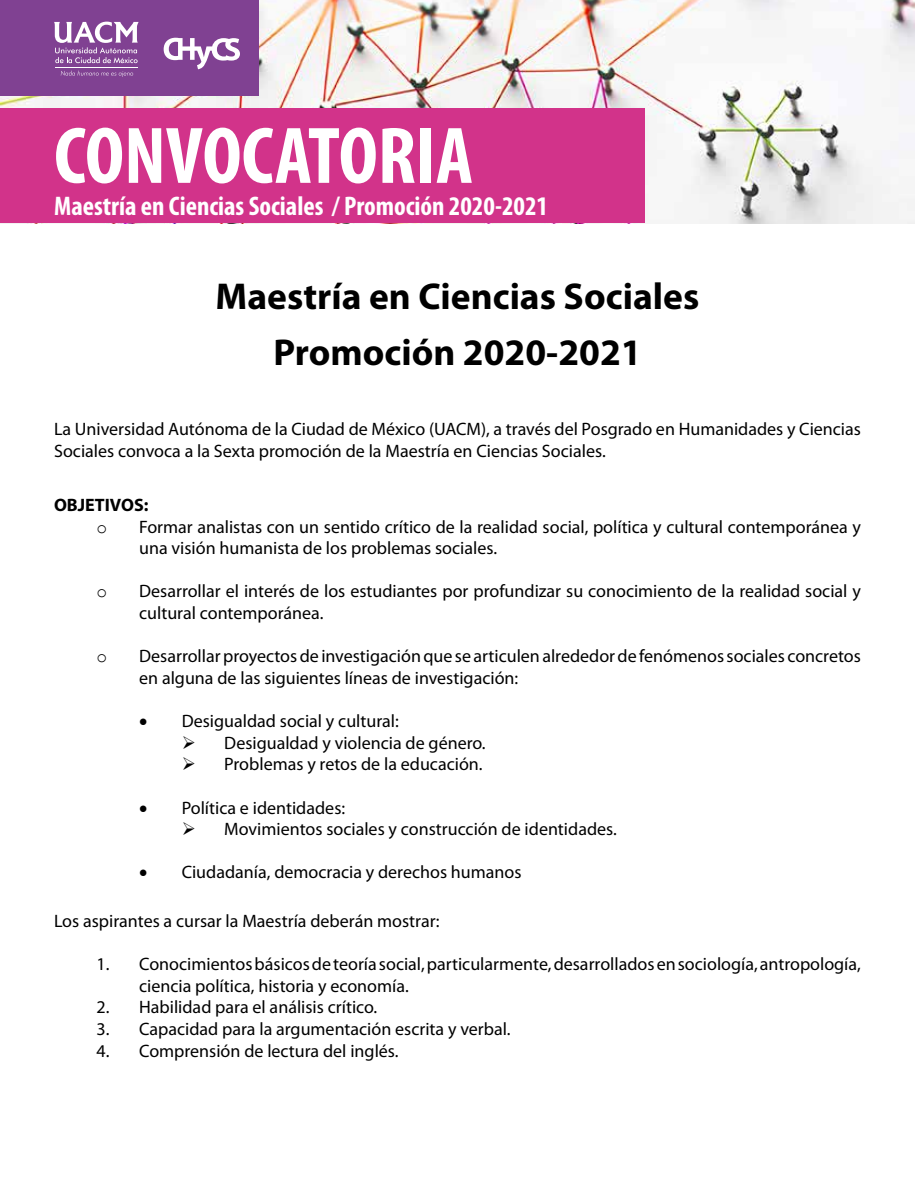
<style>
.page{position:relative;width:915px;height:1191px;background:#fff}
.page>*{position:absolute;margin:0;border:0;box-sizing:border-box;transform-origin:0 0}
.t1{font:700 condensed 81px "Myriad Pro";color:#fff}
.t2{font:700 37.5px/56.2px "Myriad Pro";color:#000;text-align:center}
.t3{font:700 condensed 27px "Myriad Pro";color:#fff}
.t4{font:18px/21.6px "Myriad Pro";color:#000}
.t5{font:700 18px "Myriad Pro";color:#000}
.t6{font:18px "Courier New";color:#000}
</style>
<div class="page">
<img style="left:0;top:0;width:914px;height:223px">
<div style="left:0;top:108px;width:644px;height:115px;background:#d2338a"></div>
<div style="left:0;top:0;width:259px;height:95px;background:#804192"></div>
<svg style="left:61px;top:71px;width:72px;height:6px"></svg>
<svg style="left:54px;top:22px;width:84px;height:41px"></svg>
<hr style="left:55px;top:67px;width:83px;height:1px;background:#fff">
<svg style="left:164px;top:38px;width:76px;height:31px"></svg>
<h1 class="t1" style="left:54px;top:105px;width:420px">CONVOCATORIA</h1>
<h3 class="t3" style="left:54px;top:189px;width:495px">Maestría en Ciencias Sociales / Promoción 2020-2021</h3>
<h2 class="t2" style="left:215px;top:267px;width:485px">Maestría en Ciencias Sociales<br>Promoción 2020-2021</h2>
<p class="t4" style="left:54px;top:418px;width:808px">La Universidad Autónoma de la Ciudad de México (UACM), a través del Posgrado en Humanidades y Ciencias<br>Sociales convoca a la Sexta promoción de la Maestría en Ciencias Sociales.</p>
<p class="t5" style="left:54px;top:493px;width:96px">OBJETIVOS:</p>
<p class="t6" style="left:97px;top:516px;width:12px">o</p>
<p class="t4" style="left:139px;top:515px;width:723px">Formar analistas con un sentido crítico de la realidad social, política y cultural contemporánea y una visión humanista de los problemas sociales.</p>
<p class="t6" style="left:97px;top:580px;width:12px">o</p>
<p class="t4" style="left:139px;top:580px;width:723px">Desarrollar el interés de los estudiantes por profundizar su conocimiento de la realidad social y cultural contemporánea.</p>
<p class="t6" style="left:97px;top:645px;width:12px">o</p>
<p class="t4" style="left:139px;top:645px;width:723px">Desarrollar proyectos de investigación que se articulen alrededor de fenómenos sociales concretos en alguna de las siguientes líneas de investigación:</p>
<p class="t4" style="left:139px;top:710px;width:261px">• Desigualdad social y cultural:</p>
<p class="t4" style="left:182px;top:731px;width:305px">➢ Desigualdad y violencia de género.</p>
<p class="t4" style="left:182px;top:753px;width:302px">➢ Problemas y retos de la educación.</p>
<p class="t4" style="left:139px;top:796px;width:207px">• Política e identidades:</p>
<p class="t4" style="left:182px;top:818px;width:436px">➢ Movimientos sociales y construcción de identidades.</p>
<p class="t4" style="left:139px;top:861px;width:384px">• Ciudadanía, democracia y derechos humanos</p>
<p class="t4" style="left:54px;top:909px;width:387px">Los aspirantes a cursar la Maestría deberán mostrar:</p>
<p class="t4" style="left:139px;top:953px;width:723px;text-indent:-43px">1. Conocimientos básicos de teoría social, particularmente, desarrollados en sociología, antropología, ciencia política, historia y economía.</p>
<p class="t4" style="left:96px;top:996px;width:282px">2. Habilidad para el análisis crítico.</p>
<p class="t4" style="left:96px;top:1017px;width:415px">3. Capacidad para la argumentación escrita y verbal.</p>
<p class="t4" style="left:96px;top:1039px;width:303px">4. Comprensión de lectura del inglés.</p>
</div>
